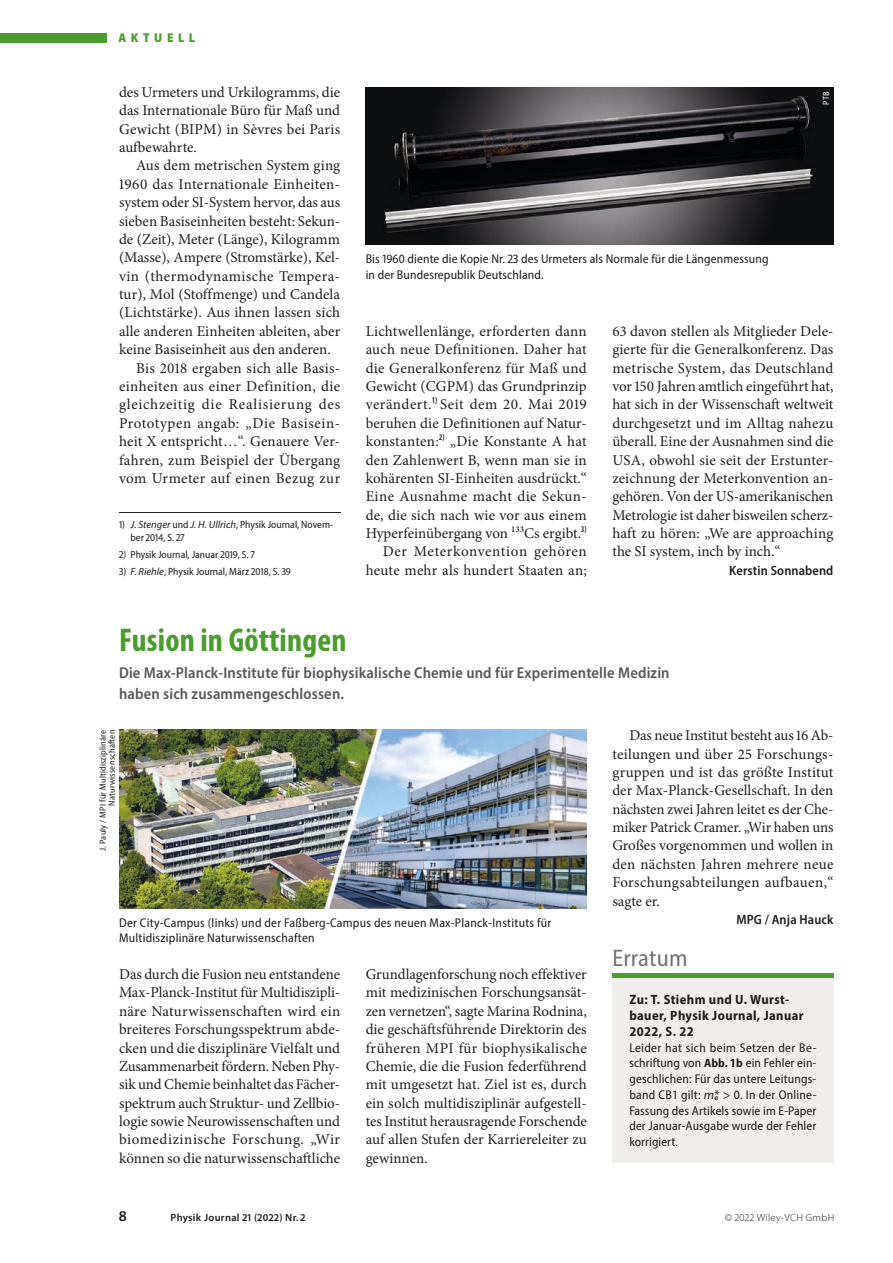
<style>
.page{position:relative;width:893px;height:1263px;background:#fff}
.page>*{position:absolute;margin:0;border:0;box-sizing:border-box;transform-origin:0 0}
.t1{font:700 condensed 33px "Myriad Pro";letter-spacing:.005em;color:#4a9c2d}
.t2{font:semi-condensed 24px "Myriad Pro";letter-spacing:.01em;color:#70706f}
.t3{font:600 semi-condensed 15.75px/21px "Myriad Pro";letter-spacing:.01em;color:#575756}
.t4{font:15px/18.3px "Minion Pro";letter-spacing:.01em;color:#1d1d1b;text-align:justify}
.t5{font:15px "Minion Pro";letter-spacing:.05em;color:#1d1d1b}
.t6{font:15px "Minion Pro";letter-spacing:.035em;color:#1d1d1b}
.t7{font:15px "Minion Pro";letter-spacing:.03em;color:#1d1d1b}
.t8{font:600 15px "Myriad Pro";color:#1d1d1b}
.t9{font:700 semi-condensed 13.5px/15.8px "Myriad Pro";letter-spacing:.03em;color:#1d1d1b}
.t10{font:600 semi-condensed 13.5px "Myriad Pro";letter-spacing:.01em;color:#1d1d1b}
.t11{font:semi-condensed 12.75px/15.8px "Myriad Pro";letter-spacing:.01em;color:#1d1d1b}
.t12{font:900 semi-condensed 12.75px "Myriad Pro";letter-spacing:.36em;color:#4a9c2d}
.t13{font:semi-condensed 10.5px/12.8px "Myriad Pro";color:#1d1d1b}
.t14{font:600 10.5px "Myriad Pro";letter-spacing:.03em;color:#1d1d1b}
.t15{font:300 10.5px "Myriad Pro";letter-spacing:.03em;color:#1d1d1b}
.t16{font:semi-condensed 9px/9px "Myriad Pro";letter-spacing:.02em;color:#1d1d1b;text-align:right}
.t17{font:semi-condensed 9px "Myriad Pro";color:#fff}
.s1{font-style:italic;font-stretch:normal}
.s2{font-weight:700;font-size:12.15px}
</style>
<div class="page">
<div style="left:0;top:33px;width:106px;height:9px;background:#4a9c2d"></div>
<hr style="left:119px;top:512px;width:221px;height:1px;background:#1d1d1b">
<img style="left:366px;top:87px;width:467px;height:158px">
<div style="left:612px;top:977px;width:221px;height:186px;background:#efeeec"></div>
<hr style="left:612px;top:973px;width:221px;height:4px;background:#4a9c2d">
<img style="left:119px;top:730px;width:468px;height:178px">
<p class="t12" style="left:118px;top:30px;width:78px">AKTUELL</p>
<p class="t4" style="left:119px;top:83px;width:223px">des Urmeters und Urkilogramms, die das Internationale Büro für Maß und Gewicht (BIPM) in Sèvres bei Paris aufbewahrte.</p>
<p class="t4" style="left:136px;top:157px;width:206px">Aus dem metrischen System ging</p>
<p class="t4" style="left:119px;top:175px;width:223px">1960 das Internationale Einheiten-</p>
<p class="t4" style="left:119px;top:193px;width:223px">system oder SI-System hervor, das aus</p>
<p class="t4" style="left:119px;top:212px;width:223px">sieben Basiseinheiten besteht: Sekun-</p>
<p class="t4" style="left:119px;top:230px;width:223px">de (Zeit), Meter (Länge), Kilogramm</p>
<p class="t4" style="left:119px;top:248px;width:223px">(Masse), Ampere (Stromstärke), Kel-</p>
<p class="t7" style="left:119px;top:266px;width:223px">vin (thermodynamische Tempera-</p>
<p class="t4" style="left:119px;top:285px;width:223px">tur), Mol (Stoffmenge) und Candela</p>
<p class="t4" style="left:119px;top:304px;width:223px">(Lichtstärke). Aus ihnen lassen sich</p>
<p class="t4" style="left:119px;top:322px;width:223px">alle anderen Einheiten ableiten, aber</p>
<p class="t4" style="left:119px;top:340px;width:213px">keine Basiseinheit aus den anderen.</p>
<p class="t4" style="left:136px;top:359px;width:206px">Bis 2018 ergaben sich alle Basis-</p>
<p class="t4" style="left:119px;top:377px;width:223px">einheiten aus einer Definition, die</p>
<p class="t5" style="left:119px;top:394px;width:223px">gleichzeitig die Realisierung des</p>
<p class="t6" style="left:119px;top:413px;width:223px">Prototypen angab: „Die Basisein-</p>
<p class="t4" style="left:119px;top:432px;width:223px">heit X entspricht…“. Genauere Ver-</p>
<p class="t4" style="left:119px;top:451px;width:223px">fahren, zum Beispiel der Übergang</p>
<p class="t4" style="left:119px;top:469px;width:223px">vom Urmeter auf einen Bezug zur</p>
<p class="t13" style="left:131px;top:518px;width:204px;text-indent:-11px">1) <span class="s1">J. Stenger</span> und <span class="s1">J. H. Ullrich</span>, Physik Journal, Novem&shy;ber 2014, S. 27</p>
<p class="t13" style="left:119px;top:548px;width:137px">2) Physik Journal, Januar 2019, S. 7</p>
<p class="t13" style="left:119px;top:565px;width:173px">3) <span class="s1">F. Riehle</span>, Physik Journal, März 2018, S. 39</p>
<p class="t17" style="left:821px;top:105px;width:15px;rotate:-90deg">PTB</p>
<p class="t11" style="left:366px;top:251px;width:404px">Bis 1960 diente die Kopie Nr. 23 des Urmeters als Normale für die Längenmessung in der Bundesrepublik Deutschland.</p>
<p class="t4" style="left:366px;top:322px;width:223px;text-align:right">Licht wellenlänge, erforderten dann auch neue Definitionen. Daher hat die Generalkonferenz für Maß und Gewicht (CGPM) das Grundprinzip verändert.<sup>1)</sup> Seit dem 20. Mai 2019 beruhen die Definitionen auf Natur&shy;konstanten:<sup>2)</sup> „Die Konstante A hat den Zahlenwert B, wenn man sie in kohärenten SI-Einheiten ausdrückt.“ Eine Ausnahme macht die Sekun&shy;de, die sich nach wie vor aus einem Hyper feinübergang von <sup>133</sup>Cs ergibt.<sup>3)<br></sup>Der Meterkonvention gehören heute mehr als hundert Staaten an;</p>
<p class="t4" style="left:612px;top:322px;width:223px">63 davon stellen als Mitglieder Dele&shy;gierte für die Generalkonferenz. Das metrische System, das Deutschland vor 150 Jahren amtlich eingeführt hat, hat sich in der Wissenschaft weltweit durchgesetzt und im Alltag nahezu überall. Eine der Ausnahmen sind die USA, obwohl sie seit der Erstunter&shy;zeichnung der Meterkonvention an&shy;gehören. Von der US-amerikanischen Metrologie ist daher bisweilen scherz&shy;haft zu hören: „We are approaching the SI system, inch by inch.“</p>
<p class="t10" style="left:729px;top:562px;width:106px">Kerstin Sonnabend</p>
<h1 class="t1" style="left:119px;top:620px;width:229px">Fusion in Göttingen</h1>
<p class="t3" style="left:119px;top:661px;width:552px">Die Max-Planck-Institute für bio physikalische Chemie und für Experimentelle Medizin haben sich zusammengeschlossen.</p>
<p class="t16" style="left:98px;top:851px;width:123px;rotate:-90deg">J. Pauly / MPI für Multidisziplinäre<br>Naturwissenschaften</p>
<p class="t11" style="left:119px;top:914px;width:434px">Der City-Campus (links) und der Faßberg-Campus des neuen Max-Planck-Instituts für<br>Multidisziplinäre Naturwissenschaften</p>
<p class="t4" style="left:119px;top:965px;width:223px">Das durch die Fusion neu entstandene Max-Planck-Institut für Multidiszipli&shy;näre Naturwissenschaften wird ein breiteres Forschungsspektrum abde&shy;cken und die disziplinäre Vielfalt und Zusammenarbeit fördern. Neben Phy&shy;sik und Chemie beinhaltet das Fächer&shy;spektrum auch Struktur- und Zellbio&shy;logie sowie Neurowissenschaften und biomedizinische Forschung. „Wir können so die naturwissenschaftliche</p>
<p class="t4" style="left:366px;top:965px;width:223px">Grundlagenforschung noch effektiver mit medizinischen Forschungsansät&shy;zen vernetzen“, sagte Marina Rodnina, die geschäftsführende Direktorin des früheren MPI für biophysikalische Chemie, die die Fusion federführend mit umgesetzt hat. Ziel ist es, durch ein solch multidisziplinär aufgestell&shy;tes Institut herausragende Forschende auf allen Stufen der Karriereleiter zu gewinnen.</p>
<p class="t4" style="left:612px;top:726px;width:223px;text-indent:17px">Das neue Institut besteht aus 16 Ab&shy;teilungen und über 25 Forschungs&shy;gruppen und ist das größte Institut der Max-Planck-Gesellschaft. In den nächsten zwei Jahren leitet es der Che&shy;miker Patrick Cramer. „Wir haben uns Großes vorgenommen und wollen in den nächsten Jahren mehrere neue Forschungsabteilungen aufbauen,“ sagte er.</p>
<p class="t10" style="left:736px;top:911px;width:99px">MPG / Anja Hauck</p>
<h2 class="t2" style="left:612px;top:943px;width:77px">Erratum</h2>
<p class="t9" style="left:629px;top:991px;width:176px">Zu: T. Stiehm und U. Wurst&shy;bauer, Physik Journal, Januar<br>2022, S. 22</p>
<p class="t11" style="left:629px;top:1039px;width:189px;text-align:justify">Leider hat sich beim Setzen der Be&shy;schriftung von <span class="s2">Abb. 1b</span> ein Fehler ein&shy;geschlichen: Für das untere Leitungs&shy;band CB1 gilt: <span class="s1">m</span><sub>e</sub>* &gt; 0. In der Online-Fassung des Artikels sowie im E-Paper der Januar-Ausgabe wurde der Fehler korrigiert.</p>
<p class="t8" style="left:119px;top:1206px;width:10px">8</p>
<p class="t14" style="left:171px;top:1211px;width:137px">Physik Journal 21 (2022) Nr. 2</p>
<p class="t15" style="left:725px;top:1211px;width:111px">© 2022 Wiley-VCH GmbH</p>
</div>
